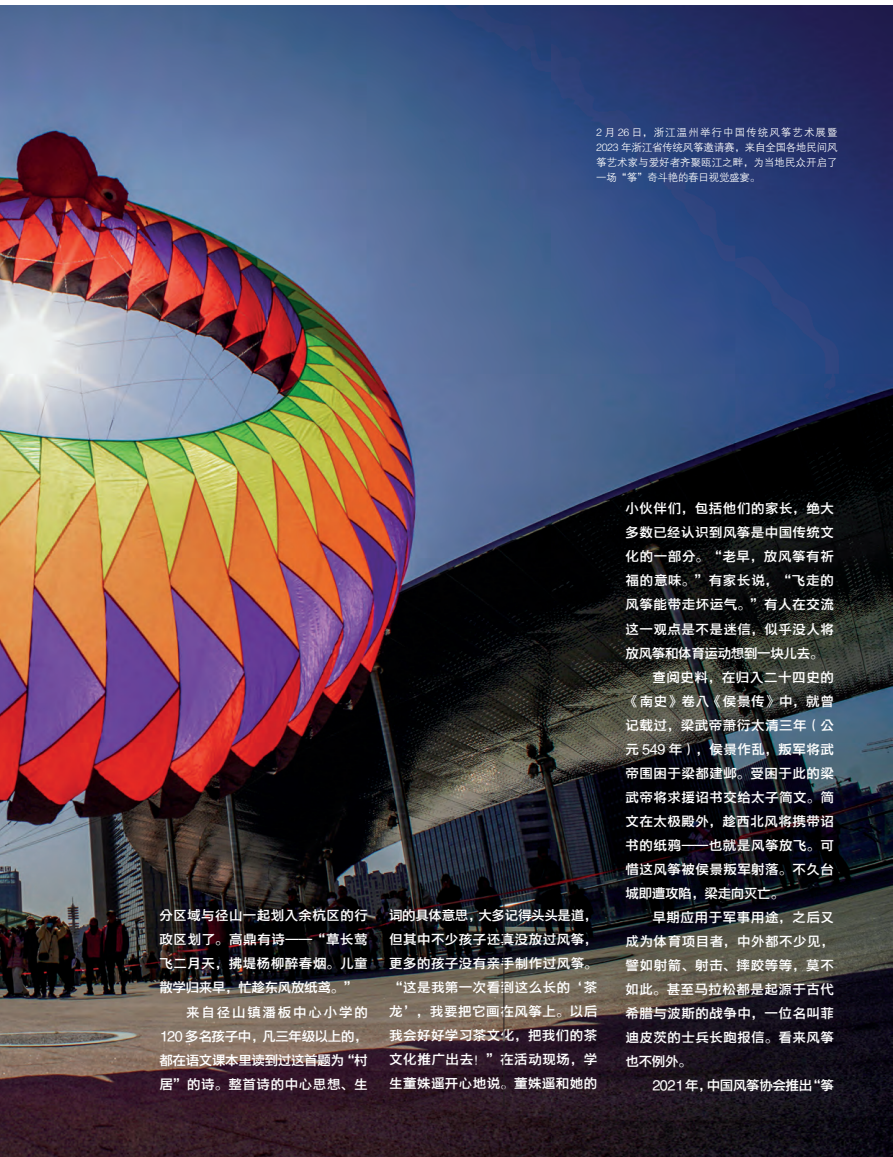
<style>
.page{position:relative;width:893px;height:1157px;background:#fff}
.page>*{position:absolute;margin:0;border:0;box-sizing:border-box;transform-origin:0 0}
.t1{font:13.5px/24px "FZYDZHJW GB1 0";letter-spacing:.035em;color:#fff;text-align:justify}
.t2{font:13.5px "FZYDZHJW GB1 0";letter-spacing:-.025em;color:#fff}
.t3{font:13.5px "FZYDZHJW GB1 0";letter-spacing:.055em;color:#fff}
.t4{font:13.5px "FZYDZHJW GB1 0";letter-spacing:.13em;color:#fff}
.t5{font:10.5px/15px "FZZDXJW GB1 0";letter-spacing:-.01em;color:#fff;text-align:justify}
</style>
<div class="page">
<img style="left:0;top:5px;width:893px;height:1152px">
<hr style="left:504px;top:846px;width:1px;height:260px;background:#231f20">
<p class="t5" style="left:596px;top:125px;width:243px">2 月 26 日，浙江温州举行中国传统风筝艺术展暨2023 年浙江省传统风筝邀请赛，来自全国各地民间风筝艺术家与爱好者齐聚瓯江之畔，为当地民众开启了一场“筝”奇斗艳的春日视觉盛宴。</p>
<p class="t1" style="left:159px;top:904px;width:210px">分区域与径山一起划入余杭区的行</p>
<p class="t1" style="left:159px;top:928px;width:210px">政区划了。高鼎有诗——“草长莺</p>
<p class="t1" style="left:159px;top:952px;width:210px">飞二月天，拂堤杨柳醉春烟。儿童</p>
<p class="t2" style="left:159px;top:980px;width:199px">散学归来早，忙趁东风放纸鸢。”</p>
<p class="t4" style="left:186px;top:1004px;width:183px">来自径山镇潘板中心小学的</p>
<p class="t2" style="left:159px;top:1028px;width:210px">120 多名孩子中，凡三年级以上的，</p>
<p class="t2" style="left:159px;top:1052px;width:210px">都在语文课本里读到过这首题为“村</p>
<p class="t1" style="left:159px;top:1072px;width:210px">居”的诗。整首诗的中心思想、生</p>
<p class="t1" style="left:389px;top:904px;width:210px">词的具体意思，大多记得头头是道，但其中不少孩子还真没放过风筝，更多的孩子没有亲手制作过风筝。“这是我第一次看到这么长的‘茶龙’，我要把它画在风筝上。以后我会好好学习茶文化，把我们的茶文化推广出去！”在活动现场，学生董姝遥开心地说。董姝遥和她的</p>
<p class="t1" style="left:626px;top:497px;width:210px">小伙伴们，包括他们的家长，绝大</p>
<p class="t1" style="left:626px;top:521px;width:210px">多数已经认识到风筝是中国传统文</p>
<p class="t1" style="left:626px;top:545px;width:210px">化的一部分。“老早，放风筝有祈</p>
<p class="t3" style="left:626px;top:573px;width:210px">福的意味。”有家长说，“飞走的</p>
<p class="t1" style="left:626px;top:593px;width:210px">风筝能带走坏运气。”有人在交流</p>
<p class="t1" style="left:626px;top:617px;width:210px">这一观点是不是迷信，似乎没人将</p>
<p class="t2" style="left:626px;top:645px;width:199px">放风筝和体育运动想到一块儿去。</p>
<p class="t1" style="left:652px;top:665px;width:183px">查阅史料，在归入二十四史的</p>
<p class="t1" style="left:626px;top:689px;width:210px">《南史》卷八《侯景传》中，就曾</p>
<p class="t1" style="left:626px;top:713px;width:210px">记载过，梁武帝萧衍太清三年（公</p>
<p class="t1" style="left:626px;top:737px;width:210px">元 549 年），侯景作乱，叛军将武</p>
<p class="t1" style="left:626px;top:761px;width:210px">帝围困于梁都建邺。受困于此的梁</p>
<p class="t1" style="left:626px;top:785px;width:210px">武帝将求援诏书交给太子简文。简</p>
<p class="t1" style="left:626px;top:809px;width:210px">文在太极殿外，趁西北风将携带诏</p>
<p class="t1" style="left:626px;top:833px;width:210px">书的纸鸦——也就是风筝放飞。可</p>
<p class="t1" style="left:626px;top:857px;width:210px">惜这风筝被侯景叛军射落。不久台</p>
<p class="t2" style="left:626px;top:885px;width:160px">城即遭攻陷，梁走向灭亡。</p>
<p class="t1" style="left:652px;top:905px;width:183px">早期应用于军事用途，之后又</p>
<p class="t1" style="left:626px;top:929px;width:210px">成为体育项目者，中外都不少见，</p>
<p class="t1" style="left:626px;top:953px;width:210px">譬如射箭、射击、摔跤等等，莫不</p>
<p class="t1" style="left:626px;top:977px;width:210px">如此。甚至马拉松都是起源于古代</p>
<p class="t1" style="left:626px;top:1001px;width:210px">希腊与波斯的战争中，一位名叫菲</p>
<p class="t1" style="left:626px;top:1025px;width:210px">迪皮茨的士兵长跑报信。看来风筝</p>
<p class="t1" style="left:626px;top:1049px;width:68px">也不例外。</p>
<p class="t2" style="left:652px;top:1077px;width:183px">2021 年，中国风筝协会推出“筝</p>
</div>
